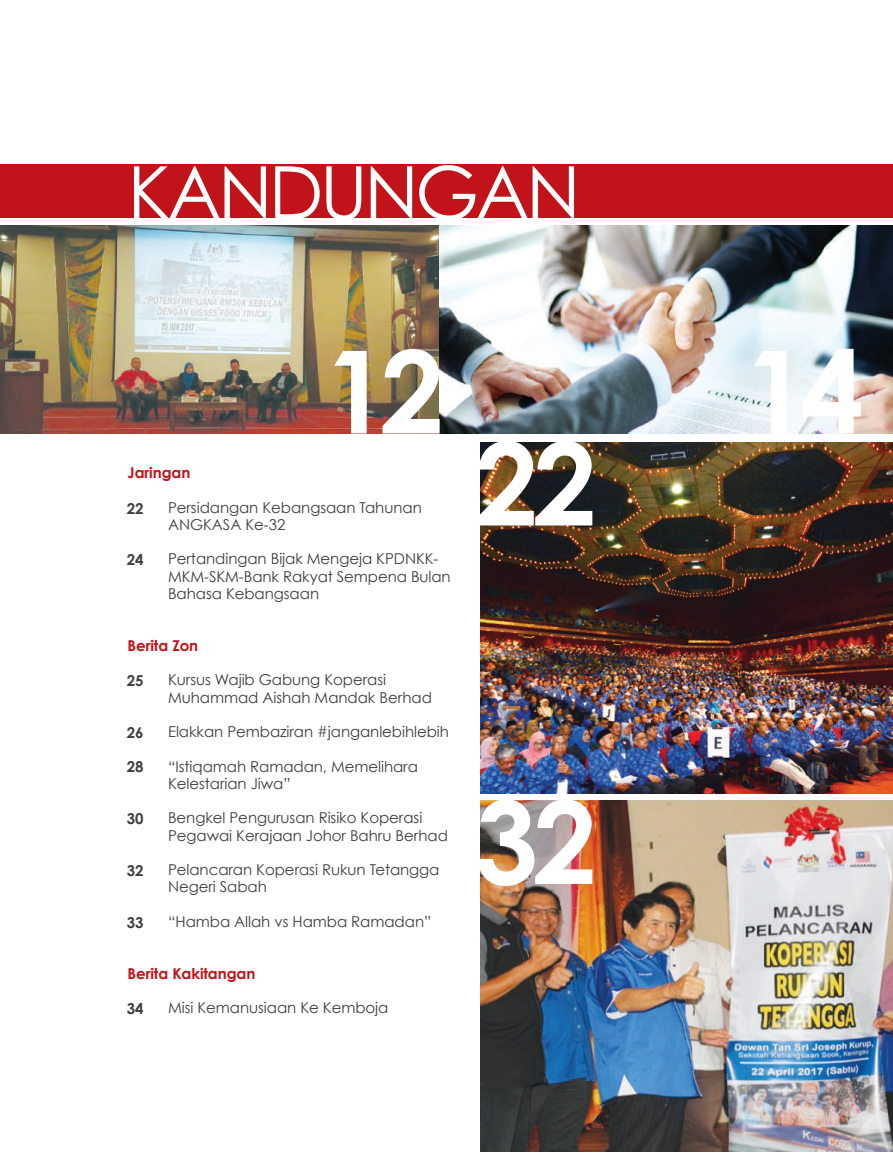
<style>
.page{position:relative;width:893px;height:1170px;background:#fff}
.page>*{position:absolute;margin:0;border:0;box-sizing:border-box;transform-origin:0 0}
.t1{font:700 114.9px "Century Gothic";letter-spacing:-.065em;color:#fff}
.t2{font:73.5px "Century Gothic";letter-spacing:-.05em;color:#fff}
.t3{font:15px/17.2px "Century Gothic";letter-spacing:-.005em;color:#3e3e3f}
.t4{font:700 15px "Century Gothic";letter-spacing:-.005em;color:#c2121a}
.t5{font:700 15px "Century Gothic";letter-spacing:-.005em;color:#3e3e3f}
</style>
<div class="page">
<img style="left:0;top:225px;width:439px;height:209px">
<img style="left:439px;top:225px;width:454px;height:209px">
<img style="left:480px;top:800px;width:413px;height:351px">
<img style="left:480px;top:442px;width:413px;height:351px">
<div style="left:0;top:164px;width:893px;height:53px;background:#c2121a"></div>
<h2 class="t2" style="left:128px;top:148px;width:454px">KANDUNGAN</h2>
<h1 class="t1" style="left:324px;top:304px;width:122px">12</h1>
<h1 class="t1" style="left:744px;top:304px;width:122px">14</h1>
<p class="t4" style="left:128px;top:461px;width:64px">Jaringan</p>
<p class="t3" style="left:168px;top:498px;width:255px">Persidangan Kebangsaan Tahunan<br>ANGKASA Ke-32</p>
<p class="t3" style="left:168px;top:550px;width:284px">Pertandingan Bijak Mengeja KPDNKK-<br>MKM-SKM-Bank Rakyat Sempena Bulan<br>Bahasa Kebangsaan</p>
<p class="t4" style="left:128px;top:634px;width:72px">Berita Zon</p>
<p class="t3" style="left:168px;top:671px;width:265px">Kursus Wajib Gabung Koperasi<br>Muhammad Aishah Mandak Berhad</p>
<p class="t3" style="left:168px;top:722px;width:282px">Elakkan Pembaziran #janganlebihlebih</p>
<p class="t3" style="left:168px;top:757px;width:251px">“Istiqamah Ramadan, Memelihara<br>Kelestarian Jiwa”</p>
<p class="t3" style="left:168px;top:809px;width:281px">Bengkel Pengurusan Risiko Koperasi<br>Pegawai Kerajaan Johor Bahru Berhad</p>
<p class="t3" style="left:168px;top:860px;width:273px">Pelancaran Koperasi Rukun Tetangga<br>Negeri Sabah</p>
<p class="t3" style="left:168px;top:912px;width:265px">“Hamba Allah vs Hamba Ramadan”</p>
<p class="t5" style="left:127px;top:496px;width:18px">22</p>
<p class="t5" style="left:127px;top:548px;width:18px">24</p>
<p class="t5" style="left:127px;top:669px;width:18px">25</p>
<p class="t5" style="left:127px;top:721px;width:18px">26</p>
<p class="t5" style="left:127px;top:755px;width:18px">28</p>
<p class="t5" style="left:127px;top:807px;width:18px">30</p>
<p class="t5" style="left:127px;top:859px;width:18px">32</p>
<p class="t5" style="left:127px;top:910px;width:18px">33</p>
<p class="t4" style="left:128px;top:961px;width:129px">Berita Kakitangan</p>
<p class="t3" style="left:168px;top:998px;width:222px">Misi Kemanusiaan Ke Kemboja</p>
<p class="t5" style="left:127px;top:997px;width:18px">34</p>
<h1 class="t1" style="left:474px;top:396px;width:124px">22</h1>
<h1 class="t1" style="left:474px;top:754px;width:124px">32</h1>
</div>
